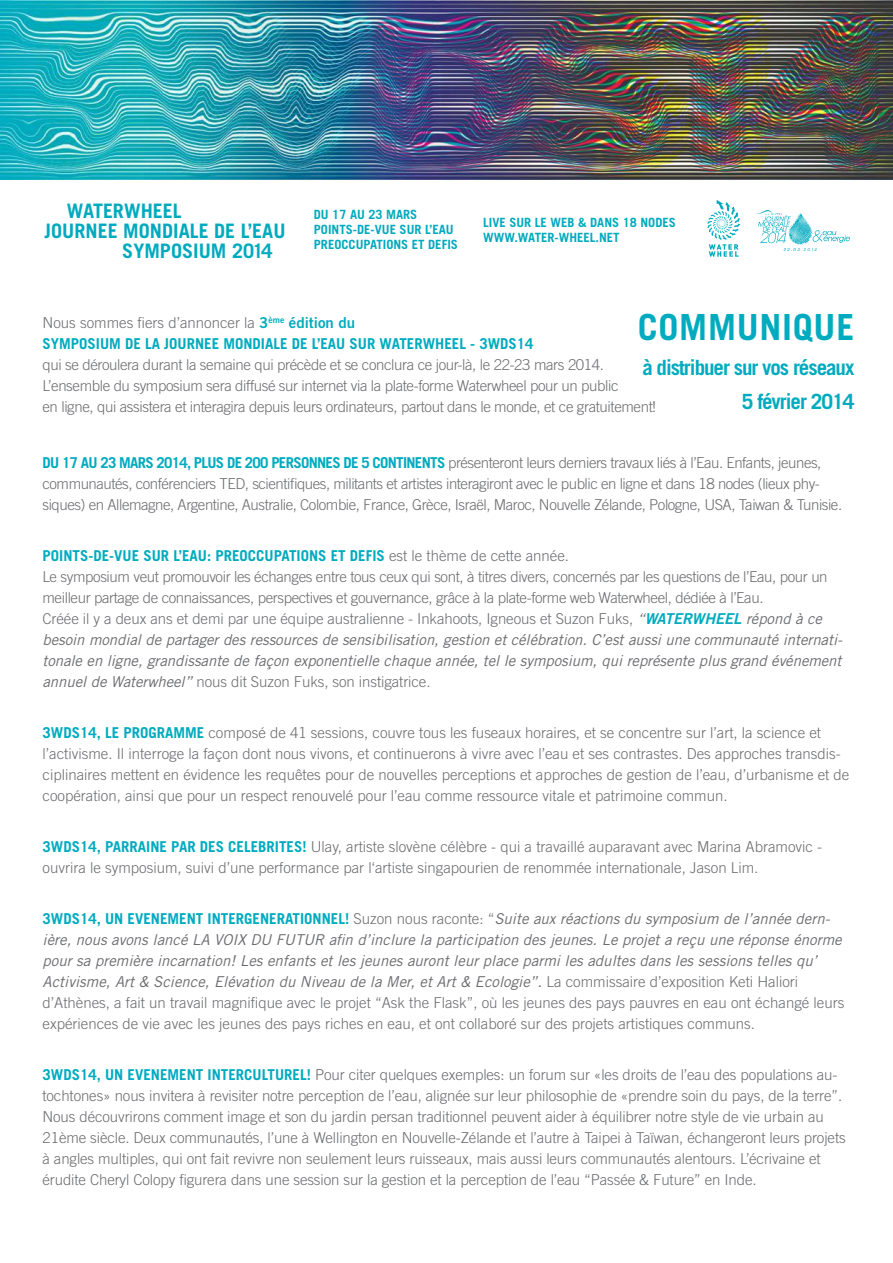
<style>
.page{position:relative;width:893px;height:1263px;background:#fff}
.page>*{position:absolute;margin:0;border:0;box-sizing:border-box;transform-origin:0 0}
.t1{font:700 36px "Trade Gothic";letter-spacing:.02em;color:#00abbf}
.t2{font:700 21px/34.5px "Trade Gothic";letter-spacing:-.05em;color:#00abbf;text-align:right}
.t3{font:700 19.95px "Trade Gothic";color:#00aabe}
.t4{font:300 15px/21px "Trade Gothic";letter-spacing:-.005em;color:#6b6c6f}
.t5{font:300 15px/21px "Trade Gothic";letter-spacing:-.025em;color:#6b6c6f}
.t6{font:italic 15px/21px "Trade Gothic";color:#6b6c6f}
.t7{font:300 15px/21px "Trade Gothic";letter-spacing:-.03em;color:#6b6c6f}
.t8{font:700 15px/21px "Trade Gothic";color:#00abbf}
.t9{font:700 12.75px/15px "Trade Gothic";color:#00aabe}
.s1{font-weight:300;color:#6b6c6f}
.s2{font-family:"Trade Gothic Bold Two";font-weight:400}
.s3{font-weight:700;color:#00abbf}
.s4{font-weight:400;font-style:italic}
.s5{font-family:"Trade Gothic Bold Two";font-weight:400;font-style:italic;color:#00abbf}
.s6{font-weight:700;font-style:normal;color:#00abbf}
.s7{font-weight:300;font-style:normal}
</style>
<div class="page">
<img style="left:0;top:0;width:893px;height:179px">
<svg style="left:707px;top:200px;width:33px;height:57px"></svg>
<img style="left:756px;top:210px;width:93px;height:40px">
<h3 class="t3" style="left:67px;top:198px;width:116px">WATERWHEEL</h3>
<h3 class="t3" style="left:45px;top:218px;width:242px">JOURNEE MONDIALE DE L’EAU</h3>
<h3 class="t3" style="left:122px;top:238px;width:152px">SYMPOSIUM 2014</h3>
<p class="t9" style="left:314px;top:207px;width:146px">DU 17 AU 23 MARS<br>POINTS-DE-VUE SUR L’EAU<br>PREOCCUPATIONS ET DEFIS</p>
<p class="t9" style="left:483px;top:215px;width:194px">LIVE SUR LE WEB &amp; DANS 18 NODES<br>WWW.WATER-WHEEL.NET</p>
<h1 class="t1" style="left:638px;top:305px;width:218px">COMMUNIQUE</h1>
<h2 class="t2" style="left:642px;top:350px;width:213px">à distribuer sur vos réseaux<br>5 février 2014</h2>
<p class="t8" style="left:43px;top:312px;width:493px"><span class="s1">Nous sommes fiers d’annoncer la</span> <span class="s2">3</span><sup>ème</sup> <span class="s2">édition du<br></span>SYMPOSIUM DE LA JOURNEE MONDIALE DE L’EAU SUR WATERWHEEL - 3WDS14</p>
<p class="t5" style="left:43px;top:354px;width:615px">qui se déroulera durant la semaine qui précède et se conclura ce jour-là, le 22-23 mars 2014.<br>L’ensemble du symposium sera diffusé sur internet via la plate-forme Waterwheel pour un public<br>en ligne, qui assistera et interagira depuis leurs ordinateurs, partout dans le monde, et ce gratuitement!</p>
<p class="t7" style="left:43px;top:452px;width:801px"><span class="s3">DU 17 AU 23 MARS 2014, PLUS DE 200 PERSONNES DE 5 CONTINENTS</span> présenteront leurs derniers travaux liés à l’Eau. Enfants, jeunes, communautés, conférenciers TED, scientifiques, militants et artistes interagiront avec le public en ligne et dans 18 nodes (lieux phy&shy;siques) en Allemagne, Argentine, Australie, Colombie, France, Grèce, Israël, Maroc, Nouvelle Zélande, Pologne, USA, Taiwan &amp; Tunisie.</p>
<p class="t5" style="left:43px;top:545px;width:801px"><span class="s3">POINTS-DE-VUE SUR L’EAU: PREOCCUPATIONS ET DEFIS</span> est le thème de cette année.<br>Le symposium veut promouvoir les échanges entre tous ceux qui sont, à titres divers, concernés par les questions de l’Eau, pour un meilleur partage de connaissances, perspectives et gouvernance, grâce à la plate-forme web Waterwheel, dédiée à l’Eau.<br>Créée il y a deux ans et demi par une équipe australienne - Inkahoots, Igneous et Suzon Fuks, <span class="s4">“</span><span class="s5">WATERWHEEL</span> <span class="s4">répond à ce besoin mondial de partager des ressources de sensibilisation, gestion et célébration. C’est aussi une communauté internati&shy;tonale en ligne, grandissante de façon exponentielle chaque année, tel le symposium, qui représente plus grand événement annuel de Waterwheel”</span> nous dit Suzon Fuks, son instigatrice.</p>
<p class="t4" style="left:43px;top:722px;width:808px"><span class="s3">3WDS14, LE PROGRAMME</span> composé de 41 sessions, couvre tous les fuseaux horaires, et se concentre sur l’art, la science et l’activisme. Il interroge la façon dont nous vivons, et continuerons à vivre avec l’eau et ses contrastes. Des approches transdis&shy;ciplinaires mettent en évidence les requêtes pour de nouvelles perceptions et approches de gestion de l’eau, d’urbanisme et de coopération, ainsi que pour un respect renouvelé pour l’eau comme ressource vitale et patrimoine commun.</p>
<p class="t4" style="left:43px;top:836px;width:781px"><span class="s3">3WDS14, PARRAINE PAR DES CELEBRITES!</span> Ulay, artiste slovène célèbre - qui a travaillé auparavant avec Marina Abramovic - ouvrira le symposium, suivi d’une performance par l‘artiste singapourien de renommée internationale, Jason Lim.</p>
<p class="t6" style="left:43px;top:908px;width:803px"><span class="s6">3WDS14, UN EVENEMENT INTERGENERATIONNEL!</span> <span class="s7">Suzon nous raconte: “</span>Suite aux réactions du symposium de l’année dern&shy;ière, nous avons lancé LA VOIX DU FUTUR afin d’inclure la participation des jeunes. Le projet a reçu une réponse énorme pour sa première incarnation! Les enfants et les jeunes auront leur place parmi les adultes dans les sessions telles qu’ Activisme, Art &amp; Science, Elévation du Niveau de la Mer, et Art &amp; Ecologie”. <span class="s7">La commissaire d’exposition Keti Haliori d’Athènes, a fait un travail magnifique avec le projet “Ask the Flask”, où les jeunes des pays pauvres en eau ont échangé leurs expériences de vie avec les jeunes des pays riches en eau, et ont collaboré sur des projets artistiques communs.</span></p>
<p class="t4" style="left:43px;top:1064px;width:805px"><span class="s3">3WDS14, UN EVENEMENT INTERCULTUREL!</span> Pour citer quelques exemples: un forum sur «les droits de l’eau des populations au&shy;tochtones» nous invitera à revisiter notre perception de l’eau, alignée sur leur philosophie de «prendre soin du pays, de la terre”.<br>Nous découvrirons comment image et son du jardin persan traditionnel peuvent aider à équilibrer notre style de vie urbain au 21ème siècle. Deux communautés, l’une à Wellington en Nouvelle-Zélande et l’autre à Taipei à Taïwan, échangeront leurs projets à angles multiples, qui ont fait revivre non seulement leurs ruisseaux, mais aussi leurs communautés alentours. L’écrivaine et érudite Cheryl Colopy figurera dans une session sur la gestion et la perception de l’eau “Passée &amp; Future” en Inde.</p>
</div>
